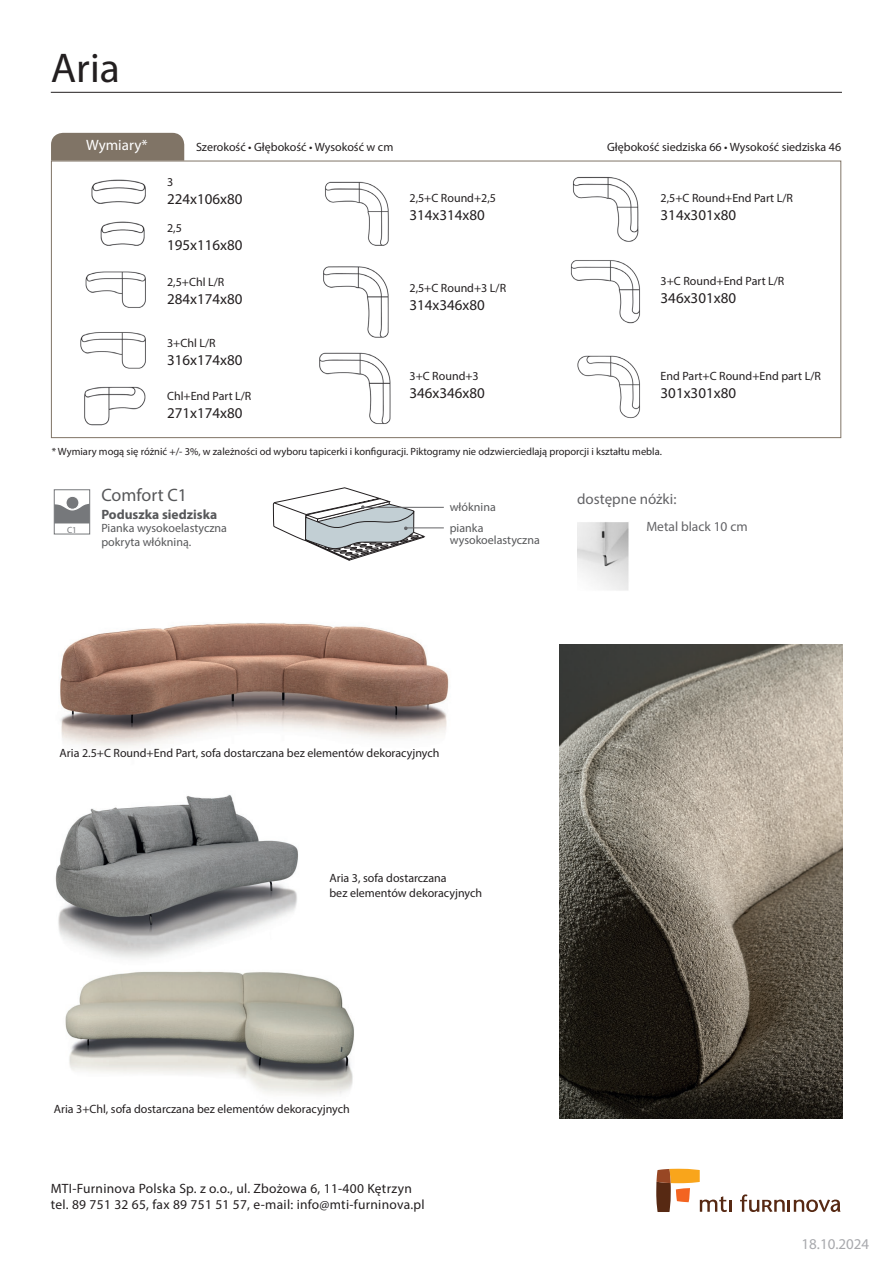
<style>
.page{position:relative;width:893px;height:1263px;background:#fff}
.page>*{position:absolute;margin:0;border:0;box-sizing:border-box;transform-origin:0 0}
.Paragraph_Style1{font:41.7px "Myriad Pro";color:#231f20}
.Paragraph_Style5{font:18px "Myriad Pro";color:#57585a}
.t1{font:15px "Myriad Pro";color:#231f20}
.t2{font:15px "Myriad Pro";color:#636366}
.t3{font:15px "Myriad Pro";color:#a8a9ad}
.Paragraph_Style1-2{font:15px "Myriad Pro";color:#fff}
.t4{font:13.5px "Myriad Pro";letter-spacing:.02em;color:#231f20}
.Paragraph_Style1-3{font:700 13.5px "Myriad Pro";color:#57585a}
.nozki_opis{font:13.5px "Myriad Pro";color:#636366}
.t5{font:12px "Myriad Pro";color:#231f20}
.Paragraph_Style1-4{font:12px/13.6px "Myriad Pro";color:#57585a}
.Paragraph_Style1-5{font:10.5px "Myriad Pro";color:#231f20}
.Paragraph_Style1-6{font:9px "Myriad Pro";color:#76787b}
</style>
<div class="page">
<img style="left:55px;top:794px;width:244px;height:165px">
<img style="left:80px;top:176px;width:560px;height:250px">
<hr style="left:51px;top:92px;width:791px;height:1px;background:#231f20">
<div style="left:51px;top:133px;width:133px;height:28px;background:#807466"></div>
<svg style="left:656px;top:1169px;width:76px;height:43px"></svg>
<svg style="left:740px;top:1194px;width:100px;height:18px"></svg>
<img style="left:65px;top:971px;width:289px;height:124px">
<img style="left:577px;top:522px;width:52px;height:69px">
<img style="left:559px;top:645px;width:284px;height:473px">
<div style="left:54px;top:489px;width:36px;height:45px;border:1px solid #76787b"></div>
<svg style="left:54px;top:496px;width:36px;height:27px"></svg>
<hr style="left:406px;top:527px;width:38px;height:1px;background:#636366">
<hr style="left:363px;top:507px;width:81px;height:1px;background:#636366">
<svg style="left:273px;top:487px;width:152px;height:74px"></svg>
<img style="left:60px;top:623px;width:389px;height:125px">
<p class="Paragraph_Style1" style="left:51px;top:43px;width:71px">Aria</p>
<p class="Paragraph_Style1-2" style="left:86px;top:136px;width:63px">Wymiary*</p>
<p class="t5" style="left:196px;top:140px;width:199px">Szerokość • Głębokość • Wysokość w cm</p>
<p class="t5" style="left:607px;top:140px;width:235px">Głębokość siedziska 66 • Wysokość siedziska 46</p>
<p class="t5" style="left:167px;top:175px;width:8px">3</p>
<p class="t1" style="left:167px;top:190px;width:77px">224x106x80</p>
<p class="t5" style="left:409px;top:191px;width:88px">2,5+C Round+2,5</p>
<p class="t1" style="left:409px;top:206px;width:77px">314x314x80</p>
<p class="t5" style="left:167px;top:220px;width:16px">2,5</p>
<p class="t1" style="left:167px;top:236px;width:77px">195x116x80</p>
<p class="t5" style="left:167px;top:275px;width:59px">2,5+Chl L/R</p>
<p class="t1" style="left:167px;top:290px;width:77px">284x174x80</p>
<p class="t5" style="left:167px;top:335px;width:50px">3+Chl L/R</p>
<p class="t1" style="left:167px;top:350px;width:77px">316x174x80</p>
<p class="t5" style="left:167px;top:388px;width:86px">Chl+End Part L/R</p>
<p class="t1" style="left:167px;top:404px;width:77px">271x174x80</p>
<p class="t5" style="left:409px;top:280px;width:98px">2,5+C Round+3 L/R</p>
<p class="t1" style="left:409px;top:296px;width:77px">314x346x80</p>
<p class="t5" style="left:409px;top:368px;width:71px">3+C Round+3</p>
<p class="t1" style="left:409px;top:383px;width:77px">346x346x80</p>
<p class="t5" style="left:661px;top:191px;width:134px">2,5+C Round+End Part L/R</p>
<p class="t1" style="left:661px;top:206px;width:77px">314x301x80</p>
<p class="t5" style="left:661px;top:274px;width:125px">3+C Round+End Part L/R</p>
<p class="t1" style="left:661px;top:289px;width:77px">346x301x80</p>
<p class="t5" style="left:661px;top:368px;width:162px">End Part+C Round+End part L/R</p>
<p class="t1" style="left:661px;top:383px;width:77px">301x301x80</p>
<p class="Paragraph_Style1-5" style="left:52px;top:445px;width:612px">* Wymiary mogą się różnić +/- 3%, w zależności od wyboru tapicerki i konfiguracji. Piktogramy nie odzwierciedlają proporcji i kształtu mebla.</p>
<p class="Paragraph_Style1-6" style="left:67px;top:524px;width:11px">C1</p>
<p class="Paragraph_Style5" style="left:101px;top:484px;width:87px">Comfort C1</p>
<p class="Paragraph_Style1-3" style="left:101px;top:505px;width:117px">Poduszka siedziska</p>
<p class="Paragraph_Style1-4" style="left:101px;top:521px;width:127px">Pianka wysokoelastyczna pokryta włókniną.</p>
<p class="Paragraph_Style1-4" style="left:450px;top:500px;width:48px">włóknina</p>
<p class="Paragraph_Style1-4" style="left:450px;top:521px;width:35px">pianka</p>
<p class="Paragraph_Style1-4" style="left:450px;top:533px;width:92px">wysokoelastyczna</p>
<p class="t2" style="left:577px;top:490px;width:101px">dostępne nóżki:</p>
<p class="nozki_opis" style="left:646px;top:518px;width:103px">Metal black 10 cm</p>
<p class="t5" style="left:60px;top:746px;width:381px">Aria 2.5+C Round+End Part, sofa dostarczana bez elementów dekoracyjnych</p>
<p class="t5" style="left:329px;top:871px;width:119px">Aria 3, sofa dostarczana</p>
<p class="t5" style="left:329px;top:885px;width:154px">bez elementów dekoracyjnych</p>
<p class="t5" style="left:54px;top:1102px;width:297px">Aria 3+Chl, sofa dostarczana bez elementów dekoracyjnych</p>
<p class="t4" style="left:51px;top:1180px;width:363px">MTI-Furninova Polska Sp. z o.o., ul. Zbożowa 6, 11-400 Kętrzyn</p>
<p class="t4" style="left:51px;top:1196px;width:375px">tel. 89 751 32 65, fax 89 751 51 57, e-mail: info@mti-furninova.pl</p>
<p class="t3" style="left:801px;top:1235px;width:69px">18.10.2024</p>
</div>
